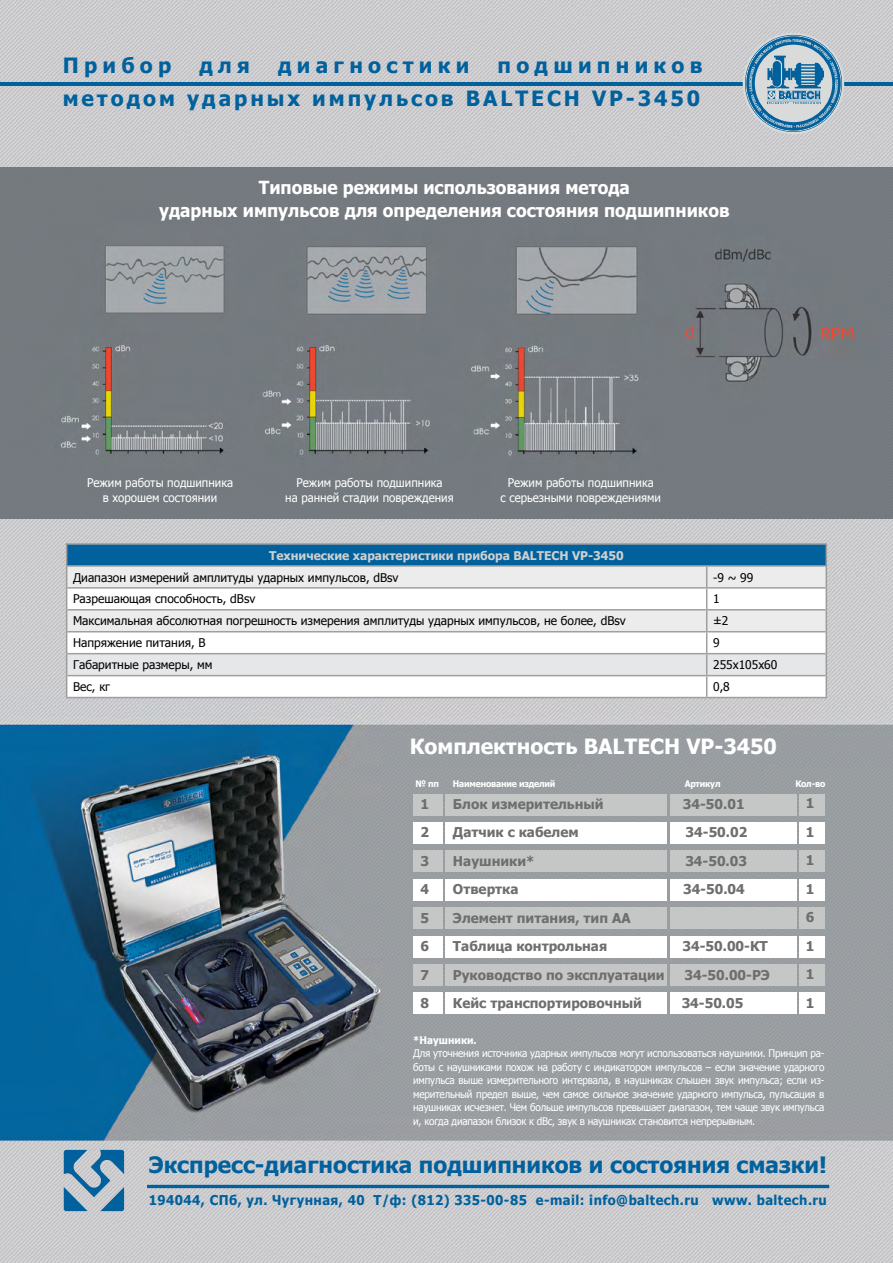
<style>
.page{position:relative;width:893px;height:1263px;background:#fff}
.page>*{position:absolute;margin:0;border:0;box-sizing:border-box;transform-origin:0 0}
.t1{font:700 22.5px "Tahoma";color:#00619d}
.t2{font:700 21px/33px "Tahoma";letter-spacing:.14em;color:#00619d;text-align:right}
.t3{font:700 21px "Tahoma";color:#fff}
.t4{font:700 21px "Tahoma";letter-spacing:.25em;color:#00619d}
.t5{font:700 18px/22.5px "Tahoma";color:#fff;text-align:center;scale:.96 1}
.t6{font:700 13.5px/28.5px "Tahoma";color:#6e6e6e;text-align:justify}
.t7{font:700 13.5px "Tahoma";letter-spacing:.035em;color:#00619d;scale:.96 1}
.t8{font:12px "Tahoma";color:#000}
.t9{font:12px/15px "Tahoma";color:#fff;text-align:center;scale:.96 1}
.t10{font:700 12px "Tahoma";color:#cfd0d0}
.t11{font:10.5px/13.5px "Tahoma";letter-spacing:-.02em;color:#fff;text-align:justify;scale:.95 1}
.t12{font:700 10.5px "Tahoma";color:#fff;scale:.95 1}
.t13{font:700 9px "Tahoma";letter-spacing:-.02em;color:#fff;scale:.95 1}
</style>
<div class="page">
<img style="left:0;top:0;width:893px;height:1263px">
<img style="left:0;top:168px;width:893px;height:350px">
<hr style="left:0;top:82px;width:893px;height:3px;background:#00619d">
<hr style="left:66px;top:697px;width:641px;height:1px;background:#9e9f9f">
<hr style="left:707px;top:697px;width:120px;height:1px;background:#9e9f9f">
<hr style="left:66px;top:543px;width:641px;height:2px;background:#9c9c9d">
<hr style="left:707px;top:543px;width:120px;height:2px;background:#9c9c9d">
<svg style="left:66px;top:545px;width:761px;height:152px"></svg>
<svg style="left:64px;top:1150px;width:765px;height:61px;background:#bac2ca"></svg>
<div style="left:413px;top:794px;width:29px;height:21px;background:#c5c6c6"></div>
<div style="left:445px;top:794px;width:222px;height:21px;background:#c5c6c6"></div>
<div style="left:670px;top:794px;width:126px;height:21px;background:#c5c6c6"></div>
<div style="left:799px;top:794px;width:25px;height:21px;background:#c5c6c6"></div>
<div style="left:413px;top:822px;width:29px;height:21px;background:#fff"></div>
<div style="left:445px;top:822px;width:222px;height:21px;background:#fff"></div>
<div style="left:670px;top:822px;width:126px;height:21px;background:#fff"></div>
<div style="left:799px;top:822px;width:25px;height:21px;background:#fff"></div>
<div style="left:413px;top:850px;width:29px;height:22px;background:#c5c6c6"></div>
<div style="left:445px;top:850px;width:222px;height:22px;background:#c5c6c6"></div>
<div style="left:670px;top:850px;width:126px;height:22px;background:#c5c6c6"></div>
<div style="left:799px;top:850px;width:25px;height:22px;background:#c5c6c6"></div>
<div style="left:413px;top:879px;width:29px;height:22px;background:#fff"></div>
<div style="left:445px;top:879px;width:222px;height:22px;background:#fff"></div>
<div style="left:670px;top:879px;width:126px;height:22px;background:#fff"></div>
<div style="left:799px;top:879px;width:25px;height:22px;background:#fff"></div>
<div style="left:413px;top:907px;width:29px;height:22px;background:#c5c6c6"></div>
<div style="left:445px;top:907px;width:222px;height:22px;background:#c5c6c6"></div>
<div style="left:670px;top:907px;width:126px;height:22px;background:#c5c6c6"></div>
<div style="left:799px;top:907px;width:25px;height:22px;background:#c5c6c6"></div>
<div style="left:413px;top:936px;width:29px;height:21px;background:#fff"></div>
<div style="left:445px;top:936px;width:222px;height:21px;background:#fff"></div>
<div style="left:670px;top:936px;width:126px;height:21px;background:#fff"></div>
<div style="left:799px;top:936px;width:25px;height:21px;background:#fff"></div>
<div style="left:413px;top:964px;width:29px;height:21px;background:#c5c6c6"></div>
<div style="left:445px;top:964px;width:222px;height:21px;background:#c5c6c6"></div>
<div style="left:670px;top:964px;width:126px;height:21px;background:#c5c6c6"></div>
<div style="left:799px;top:964px;width:25px;height:21px;background:#c5c6c6"></div>
<div style="left:413px;top:992px;width:29px;height:21px;background:#fff"></div>
<div style="left:445px;top:992px;width:222px;height:21px;background:#fff"></div>
<div style="left:670px;top:992px;width:126px;height:21px;background:#fff"></div>
<div style="left:799px;top:992px;width:25px;height:21px;background:#fff"></div>
<svg style="left:745px;top:35px;width:97px;height:97px;background:#88abc1"></svg>
<h2 class="t2" style="left:63px;top:48px;width:110px">Прибор</h2>
<h2 class="t2" style="left:199px;top:48px;width:52px">для</h2>
<h2 class="t4" style="left:278px;top:51px;width:193px">диагностики</h2>
<h2 class="t2" style="left:63px;top:48px;width:641px">подшипников<br>методом ударных импульсов BALTECH VP-3450</h2>
<h3 class="t5" style="left:159px;top:175px;width:596px">Типовые режимы использования метода<br>ударных импульсов для определения состояния подшипников</h3>
<p class="t9" style="left:87px;top:474px;width:154px">Режим работы подшипника в хорошем состоянии</p>
<p class="t9" style="left:285px;top:474px;width:177px">Режим работы подшипника<br>на ранней стадии повреждения</p>
<p class="t9" style="left:500px;top:474px;width:169px">Режим работы подшипника<br>с серьезными повреждениями</p>
<p class="t10" style="left:269px;top:547px;width:356px">Технические характеристики прибора BALTECH VP-3450</p>
<p class="t8" style="left:73px;top:569px;width:327px">Диапазон измерений амплитуды ударных импульсов, dBsv</p>
<p class="t8" style="left:713px;top:569px;width:42px">-9 ~ 99</p>
<p class="t8" style="left:73px;top:591px;width:184px">Разрешающая способность, dBsv</p>
<p class="t8" style="left:713px;top:591px;width:8px">1</p>
<p class="t8" style="left:73px;top:613px;width:554px">Максимальная абсолютная погрешность измерения амплитуды ударных импульсов, не более, dBsv</p>
<p class="t8" style="left:713px;top:613px;width:17px">±2</p>
<p class="t8" style="left:73px;top:635px;width:134px">Напряжение питания, В</p>
<p class="t8" style="left:713px;top:635px;width:8px">9</p>
<p class="t8" style="left:73px;top:657px;width:141px">Габаритные размеры, мм</p>
<p class="t8" style="left:713px;top:657px;width:66px">255х105х60</p>
<p class="t8" style="left:73px;top:679px;width:39px">Вес, кг</p>
<p class="t8" style="left:713px;top:679px;width:18px">0,8</p>
<h2 class="t3" style="left:410px;top:731px;width:369px">Комплектность BALTECH VP-3450</h2>
<p class="t13" style="left:415px;top:777px;width:26px">№ пп</p>
<p class="t13" style="left:453px;top:777px;width:110px">Наименование изделий</p>
<p class="t13" style="left:685px;top:777px;width:39px">Артикул</p>
<p class="t13" style="left:795px;top:777px;width:33px">Кол-во</p>
<p class="t6" style="left:421px;top:788px;width:10px">1</p>
<p class="t6" style="left:453px;top:788px;width:152px">Блок измерительный</p>
<p class="t6" style="left:683px;top:788px;width:63px">34-50.01</p>
<p class="t6" style="left:421px;top:817px;width:10px">2</p>
<p class="t6" style="left:453px;top:817px;width:127px">Датчик с кабелем</p>
<p class="t6" style="left:686px;top:817px;width:63px">34-50.02</p>
<p class="t6" style="left:421px;top:845px;width:10px">3</p>
<p class="t6" style="left:453px;top:845px;width:83px">Наушники*</p>
<p class="t6" style="left:685px;top:845px;width:63px">34-50.03</p>
<p class="t6" style="left:421px;top:874px;width:10px">4</p>
<p class="t6" style="left:453px;top:874px;width:67px">Отвертка</p>
<p class="t6" style="left:683px;top:874px;width:63px">34-50.04</p>
<p class="t6" style="left:421px;top:903px;width:10px">5</p>
<p class="t6" style="left:453px;top:903px;width:179px">Элемент питания, тип АА</p>
<p class="t6" style="left:421px;top:931px;width:10px">6</p>
<p class="t6" style="left:453px;top:931px;width:156px">Таблица контрольная</p>
<p class="t6" style="left:682px;top:931px;width:87px">34-50.00-КТ</p>
<p class="t6" style="left:421px;top:960px;width:10px">7</p>
<p class="t6" style="left:453px;top:960px;width:213px">Руководство по эксплуатации</p>
<p class="t6" style="left:684px;top:960px;width:87px">34-50.00-РЭ</p>
<p class="t6" style="left:421px;top:988px;width:10px">8</p>
<p class="t6" style="left:453px;top:988px;width:191px">Кейс транспортировочный</p>
<p class="t6" style="left:682px;top:988px;width:63px">34-50.05</p>
<p class="t6" style="left:806px;top:788px;width:10px">1<br>1<br>1<br>1<br>6<br>1<br>1<br>1</p>
<p class="t12" style="left:413px;top:1033px;width:68px">*Наушники.</p>
<p class="t11" style="left:413px;top:1046px;width:434px">Для уточнения источника ударных импульсов могут использоваться наушники. Принцип ра&shy;боты с наушниками похож на работу с индикатором импульсов – если значение ударного импульса выше измерительного интервала, в наушниках слышен звук импульса; если из&shy;мерительный предел выше, чем самое сильное значение ударного импульса, пульсация в наушниках исчезнет. Чем больше импульсов превышает диапазон, тем чаще звук импульса и, когда диапазон близок к dBc, звук в наушниках становится непрерывным.</p>
<h1 class="t1" style="left:149px;top:1148px;width:679px">Экспресс-диагностика подшипников и состояния смазки!</h1>
<p class="t7" style="left:149px;top:1190px;width:708px">194044, СПб, ул. Чугунная, 40 Т/ф: (812) 335-00-85 e-mail: info@baltech.ru www. baltech.ru</p>
</div>
